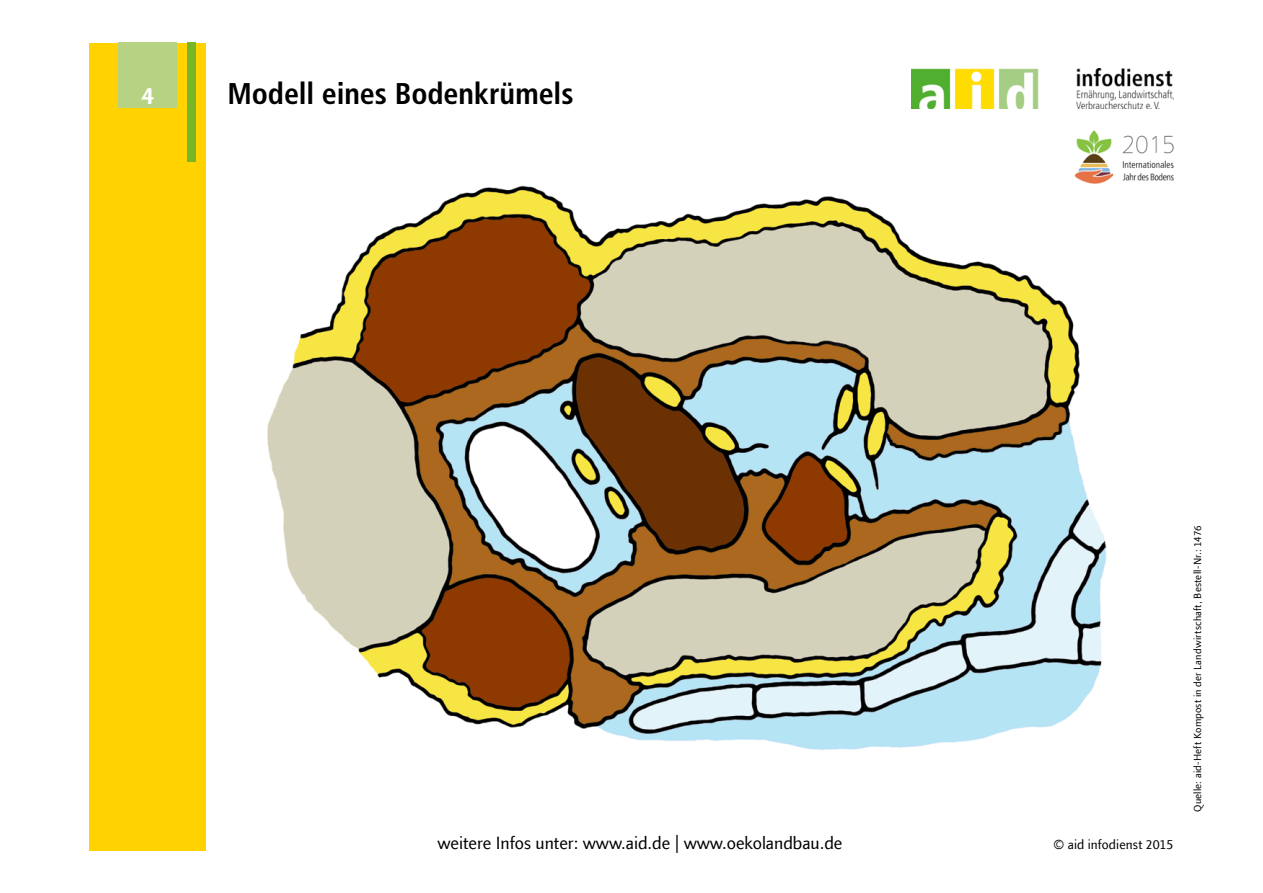
<style>
.page{position:relative;width:1263px;height:893px;background:#fff}
.page>*{position:absolute;margin:0;border:0;box-sizing:border-box;transform-origin:0 0}
.Head{font:700 condensed 30px "Frutiger LT";letter-spacing:-.005em;color:#000}
.t1{font:700 24px "Finnegan LT Com";color:#fff}
.tabelle{font:18px "Finnegan LT Com";color:#000}
.copy{font:13.5px "Finnegan LT Com";letter-spacing:.005em;color:#000}
.copy-2{font:10.5px "Finnegan LT Com";letter-spacing:.015em;color:#000}
</style>
<div class="page">
<img style="left:267px;top:185px;width:840px;height:565px">
<img style="left:911px;top:69px;width:263px;height:39px">
<div style="left:89px;top:43px;width:117px;height:807px;background:#ffd200"></div>
<div style="left:119px;top:43px;width:58px;height:65px;background:#b6d383"></div>
<div style="left:187px;top:43px;width:9px;height:119px;background:#76b727"></div>
<img style="left:1042px;top:130px;width:132px;height:59px">
<p class="t1" style="left:141px;top:82px;width:15px">4</p>
<p class="Head" style="left:227px;top:75px;width:348px">Modell eines Bodenkrümels</p>
<p class="tabelle" style="left:437px;top:832px;width:406px">weitere Infos unter: www.aid.de | www.oekolandbau.de</p>
<p class="copy" style="left:1053px;top:837px;width:121px">© aid infodienst 2015</p>
<p class="copy-2" style="left:1191px;top:812px;width:288px;rotate:-90deg">Quelle: aid-Heft Kompost in der Landwirtschaft, Bestell-Nr.: 1476</p>
</div>
